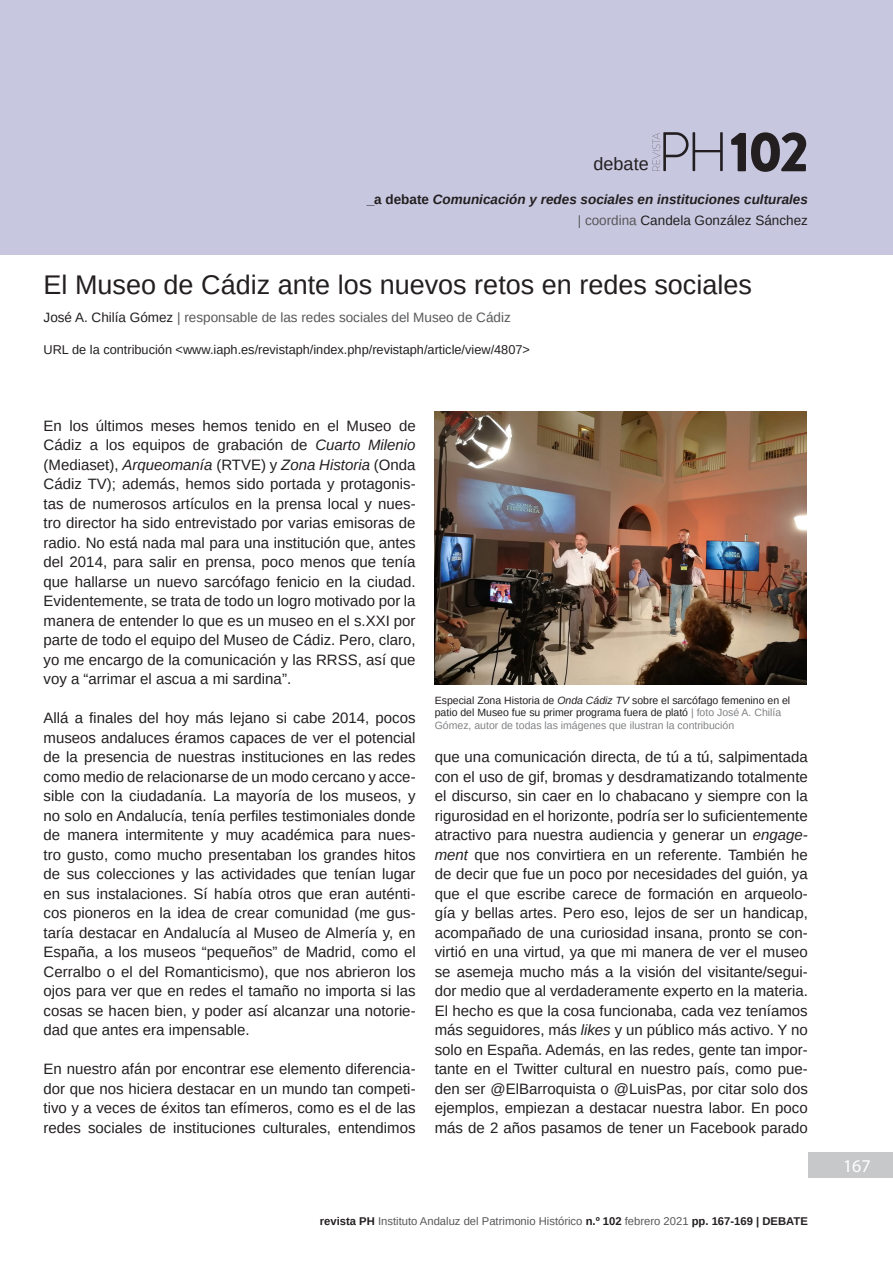
<style>
.page{position:relative;width:893px;height:1263px;background:#fff}
.page>*{position:absolute;margin:0;border:0;box-sizing:border-box;transform-origin:0 0}
.t1{font:900 56.4px "Brandon Grotesque";color:#231f20}
.Titulo{font:27px "Arimo";color:#231f20}
.t2{font:18px "Arimo";color:#231f20}
.t3{font:18px "Myriad Pro";color:#fff}
.t4{font:15px/19.5px "Arimo";color:#231f20;text-align:justify}
.t5{font:italic 700 13.5px/21px "Arimo";color:#231f20;text-align:right}
.Autor{font:13.5px "Arimo";color:#57585a}
.URL_articulo{font:12.75px "Arimo";color:#231f20}
.t6{font:11.25px "Arimo";color:#57585a}
.Pie_de_Foto{font:10.5px/12.6px "Arimo";color:#231f20}
.s1{font-style:normal}
.s2{font-weight:400;font-style:normal;color:#57585a}
.s3{font-weight:400;font-style:normal}
.s4{color:#231f20}
.s5{font-style:italic}
.s6{color:#808285}
.s7{font-weight:700;color:#231f20}
</style>
<div class="page">
<div style="left:0;top:0;width:893px;height:255px;background:#c7c7e0"></div>
<div style="left:808px;top:1152px;width:85px;height:26px;background:#c7c8ca"></div>
<svg style="left:652px;top:132px;width:71px;height:39px"></svg>
<img style="left:435px;top:411px;width:372px;height:273px">
<p class="t2" style="left:594px;top:153px;width:57px">debate</p>
<h1 class="t1" style="left:730px;top:112px;width:81px">102</h1>
<p class="t5" style="left:367px;top:189px;width:443px"><span class="s1">_a debate</span> Comunicación y redes sociales en instituciones culturales <span class="s2">| coordina</span> <span class="s3">Candela González Sánchez</span></p>
<p class="Titulo" style="left:44px;top:268px;width:710px">El Museo de Cádiz ante los nuevos retos en redes sociales</p>
<p class="Autor" style="left:44px;top:309px;width:469px"><span class="s4">José A. Chilía Gómez</span> | responsable de las redes sociales del Museo de Cádiz</p>
<p class="URL_articulo" style="left:44px;top:342px;width:488px">URL de la contribución &lt;www.iaph.es/revistaph/index.php/revistaph/article/view/4807&gt;</p>
<p class="t4" style="left:44px;top:416px;width:374px">En los últimos meses hemos tenido en el Museo de Cádiz a los equipos de grabación de <span class="s5">Cuarto Milenio </span>(Mediaset), <span class="s5">Arqueomanía</span> (RTVE) y <span class="s5">Zona Historia</span> (Onda Cádiz TV); además, hemos sido portada y protagonis&shy;tas de numerosos artículos en la prensa local y nues&shy;tro director ha sido entrevistado por varias emisoras de radio. No está nada mal para una institución que, antes del 2014, para salir en prensa, poco menos que tenía que hallarse un nuevo sarcófago fenicio en la ciudad.<br>Evidentemente, se trata de todo un logro motivado por la manera de entender lo que es un museo en el s.XXI por parte de todo el equipo del Museo de Cádiz. Pero, claro, yo me encargo de la comunicación y las RRSS, así que voy a “arrimar el ascua a mi sardina”.</p>
<p class="t4" style="left:44px;top:708px;width:374px">Allá a finales del hoy más lejano si cabe 2014, pocos museos andaluces éramos capaces de ver el potencial de la presencia de nuestras instituciones en las redes como medio de relacionarse de un modo cercano y acce&shy;sible con la ciudadanía. La mayoría de los museos, y no solo en Andalucía, tenía perfiles testimoniales donde de manera intermitente y muy académica para nues&shy;tro gusto, como mucho presentaban los grandes hitos de sus colecciones y las actividades que tenían lugar en sus instalaciones. Sí había otros que eran auténti&shy;cos pioneros en la idea de crear comunidad (me gus&shy;taría destacar en Andalucía al Museo de Almería y, en España, a los museos “pequeños” de Madrid, como el Cerralbo o el del Romanticismo), que nos abrieron los ojos para ver que en redes el tamaño no importa si las cosas se hacen bien, y poder así alcanzar una notorie&shy;dad que antes era impensable.</p>
<p class="t4" style="left:44px;top:1059px;width:374px">En nuestro afán por encontrar ese elemento diferencia&shy;dor que nos hiciera destacar en un mundo tan competi&shy;tivo y a veces de éxitos tan efímeros, como es el de las redes sociales de instituciones culturales, entendimos</p>
<p class="Pie_de_Foto" style="left:435px;top:694px;width:357px">Especial Zona Historia de <span class="s5">Onda Cádiz TV</span> sobre el sarcófago femenino en el patio del Museo fue su primer programa fuera de plató <span class="s6">| foto José A. Chilía<br>Gómez, autor de todas las imágenes que ilustran la contribución</span></p>
<p class="t4" style="left:435px;top:747px;width:375px">que una comunicación directa, de tú a tú, salpimentada con el uso de gif, bromas y desdramatizando totalmente el discurso, sin caer en lo chabacano y siempre con la rigurosidad en el horizonte, podría ser lo suficientemente atractivo para nuestra audiencia y generar un <span class="s5">engage&shy;ment</span> que nos convirtiera en un referente. También he de decir que fue un poco por necesidades del guión, ya que el que escribe carece de formación en arqueolo&shy;gía y bellas artes. Pero eso, lejos de ser un handicap, acompañado de una curiosidad insana, pronto se con&shy;virtió en una virtud, ya que mi manera de ver el museo se asemeja mucho más a la visión del visitante/segui&shy;dor medio que al verdaderamente experto en la materia.<br>El hecho es que la cosa funcionaba, cada vez teníamos más seguidores, más <span class="s5">likes</span> y un público más activo. Y no solo en España. Además, en las redes, gente tan impor&shy;tante en el Twitter cultural en nuestro país, como pue&shy;den ser @ElBarroquista o @LuisPas, por citar solo dos ejemplos, empiezan a destacar nuestra labor. En poco más de 2 años pasamos de tener un Facebook parado</p>
<p class="t6" style="left:320px;top:1213px;width:489px"><span class="s7">revista PH</span> Instituto Andaluz del Patrimonio Histórico <span class="s7">n.º 102</span> febrero 2021 <span class="s7">pp. 167-169 | DEBATE</span></p>
<p class="t3" style="left:843px;top:1155px;width:29px">167</p>
</div>
